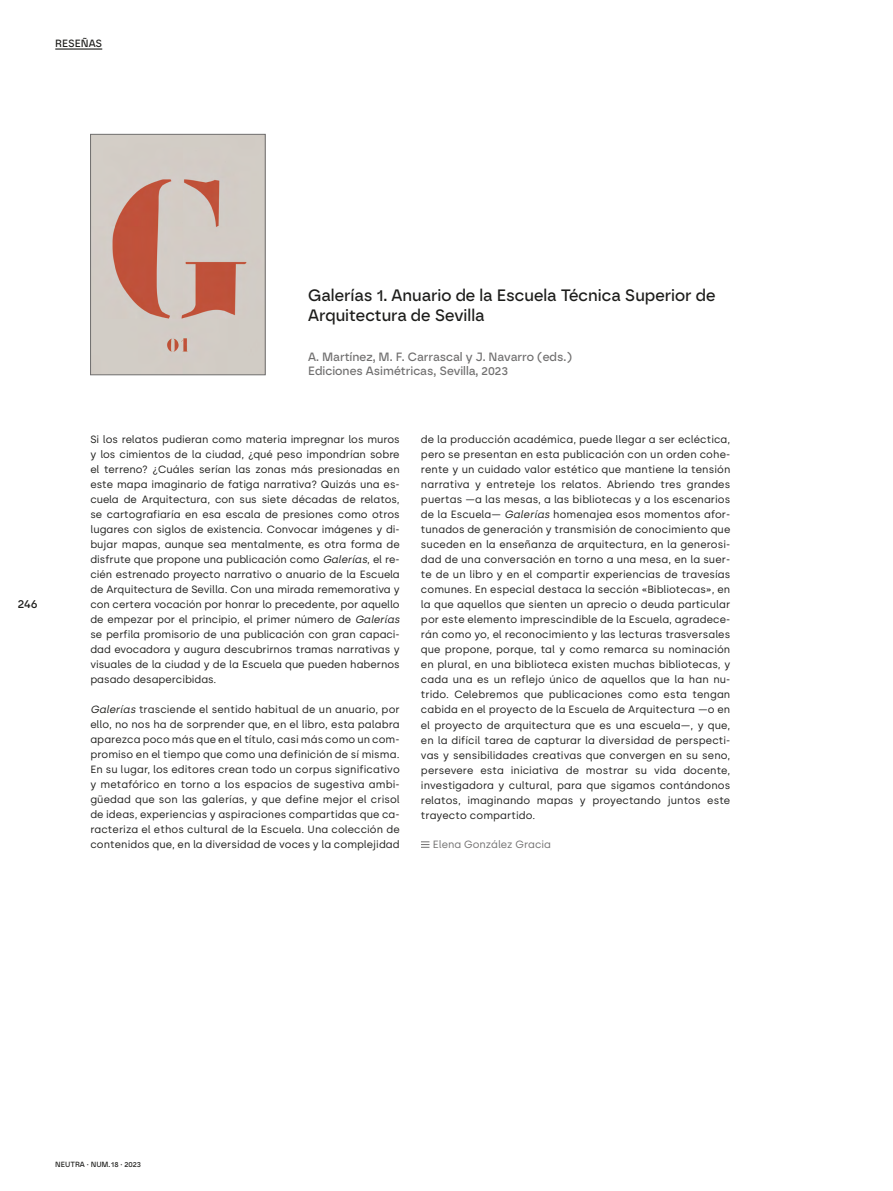
<style>
.page{position:relative;width:893px;height:1191px;background:#fff}
.page>*{position:absolute;margin:0;border:0;box-sizing:border-box;transform-origin:0 0}
.t1{font:500 16.5px/19.8px "Borna";color:#1d1d1b}
.t2{font:500 12px/14.4px "Borna";color:#706f6f}
.t3{font:500 12px "Borna";color:#1d1d1b}
.t4{font:10.5px/15px "Silka";letter-spacing:.01em;color:#1d1d1b;text-align:justify}
.t5{font:10.5px "Silka";color:#706f6f}
.t6{font:500 10.5px "Borna";color:#1d1d1b}
.t7{font:500 7.5px "Borna";color:#1d1d1b}
.s1{font-style:italic}
</style>
<div class="page">
<hr style="left:55px;top:48px;width:47px;height:2px;background:#1d1d1b">
<svg style="left:421px;top:841px;width:8px;height:7px"></svg>
<img style="left:92px;top:136px;width:171px;height:237px">
<div style="left:90px;top:134px;width:175px;height:241px;border:1px solid #706f6f"></div>
<p class="t6" style="left:55px;top:37px;width:48px">RESEÑAS</p>
<p class="t3" style="left:18px;top:596px;width:21px">246</p>
<h1 class="t1" style="left:308px;top:285px;width:409px">Galerías 1. Anuario de la Escuela Técnica Superior de<br>Arquitectura de Sevilla</h1>
<p class="t2" style="left:308px;top:349px;width:265px">A. Martínez, M. F. Carrascal y J. Navarro (eds.)<br>Ediciones Asimétricas, Sevilla, 2023</p>
<p class="t4" style="left:90px;top:432px;width:311px">Si los relatos pudieran como materia impregnar los muros y los cimientos de la ciudad, ¿qué peso impondrían sobre el terreno? ¿Cuáles serían las zonas más presionadas en este mapa imaginario de fatiga narrativa? Quizás una es&shy;cuela de Arquitectura, con sus siete décadas de relatos, se cartografiaría en esa escala de presiones como otros lugares con siglos de existencia. Convocar imágenes y di&shy;bujar mapas, aunque sea mentalmente, es otra forma de disfrute que propone una publicación como <span class="s1">Galerías</span>, el re&shy;cién estrenado proyecto narrativo o anuario de la Escuela de Arquitectura de Sevilla. Con una mirada rememorativa y con certera vocación por honrar lo precedente, por aquello de empezar por el principio, el primer número de <span class="s1">Galerías </span>se perfila promisorio de una publicación con gran capaci&shy;dad evocadora y augura descubrirnos tramas narrativas y visuales de la ciudad y de la Escuela que pueden habernos pasado desapercibidas.</p>
<p class="t4" style="left:90px;top:702px;width:311px"><span class="s1">Galerías</span> trasciende el sentido habitual de un anuario, por ello, no nos ha de sorprender que, en el libro, esta palabra aparezca poco más que en el título, casi más como un com&shy;promiso en el tiempo que como una definición de sí misma.<br>En su lugar, los editores crean todo un corpus significativo y metafórico en torno a los espacios de sugestiva ambi&shy;güedad que son las galerías, y que define mejor el crisol de ideas, experiencias y aspiraciones compartidas que ca&shy;racteriza el ethos cultural de la Escuela. Una colección de contenidos que, en la diversidad de voces y la complejidad</p>
<p class="t4" style="left:421px;top:432px;width:311px">de la producción académica, puede llegar a ser ecléctica, pero se presentan en esta publicación con un orden cohe&shy;rente y un cuidado valor estético que mantiene la tensión narrativa y entreteje los relatos. Abriendo tres grandes puertas —a las mesas, a las bibliotecas y a los escenarios de la Escuela— <span class="s1">Galerías</span> homenajea esos momentos afor&shy;tunados de generación y transmisión de conocimiento que suceden en la enseñanza de arquitectura, en la generosi&shy;dad de una conversación en torno a una mesa, en la suer&shy;te de un libro y en el compartir experiencias de travesías comunes. En especial destaca la sección «Bibliotecas», en la que aquellos que sienten un aprecio o deuda particular por este elemento imprescindible de la Escuela, agradece&shy;rán como yo, el reconocimiento y las lecturas trasversales que propone, porque, tal y como remarca su nominación en plural, en una biblioteca existen muchas bibliotecas, y cada una es un reflejo único de aquellos que la han nu&shy;trido. Celebremos que publicaciones como esta tengan cabida en el proyecto de la Escuela de Arquitectura —o en el proyecto de arquitectura que es una escuela—, y que, en la difícil tarea de capturar la diversidad de perspecti&shy;vas y sensibilidades creativas que convergen en su seno, persevere esta iniciativa de mostrar su vida docente, investigadora y cultural, para que sigamos contándonos relatos, imaginando mapas y proyectando juntos este trayecto compartido.</p>
<p class="t5" style="left:433px;top:838px;width:119px">Elena González Gracia</p>
<p class="t7" style="left:55px;top:1159px;width:87px">NEUTRA · NUM. 18 · 2023</p>
</div>
